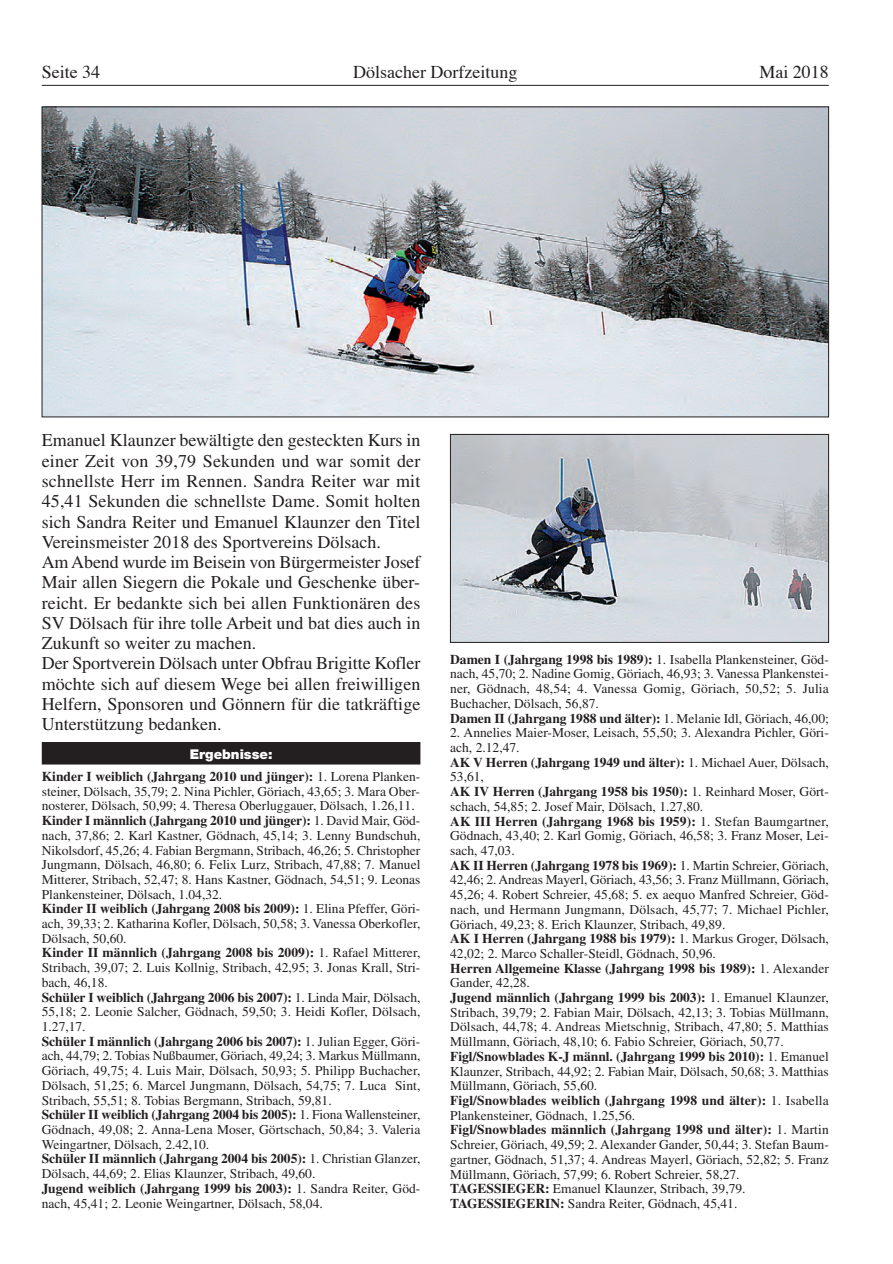
<style>
.page{position:relative;width:893px;height:1264px;background:#fff}
.page>*{position:absolute;margin:0;border:0;box-sizing:border-box;transform-origin:0 0}
.t1{font:18px/20.2px "Times LT Std";color:#231f20}
.t2{font:18px "Times";color:#231f20}
.t3{font:13.5px/14.7px "Times LT Std";color:#231f20}
.t4{font:900 13.5px "Helvetica Neue LT Std";color:#fff}
.s1{font-weight:700}
</style>
<div class="page">
<hr style="left:42px;top:85px;width:786px;height:1px;background:#231f20">
<div style="left:42px;top:742px;width:378px;height:22px;background:#231f20"></div>
<img style="left:452px;top:436px;width:374px;height:204px">
<div style="left:450px;top:434px;width:378px;height:208px;border:1px solid #231f20"></div>
<img style="left:44px;top:109px;width:782px;height:306px">
<h1 class="t2" style="left:42px;top:64px;width:60px">Seite 34</h1>
<h1 class="t2" style="left:353px;top:64px;width:166px">Dölsacher Dorfzeitung</h1>
<h1 class="t2" style="left:759px;top:64px;width:71px">Mai 2018</h1>
<p class="t1" style="left:42px;top:432px;width:380px">Emanuel Klaunzer bewältigte den gesteckten Kurs in einer Zeit von 39,79 Sekunden und war somit der schnellste Herr im Rennen. Sandra Reiter war mit 45,41 Sekunden die schnellste Dame. Somit holten sich Sandra Reiter und Emanuel Klaunzer den Titel Vereinsmeister 2018 des Sportvereins Dölsach.<br>Am Abend wurde im Beisein von Bürgermeister Josef Mair allen Siegern die Pokale und Geschenke über&shy;reicht. Er bedankte sich bei allen Funktionären des SV Dölsach für ihre tolle Arbeit und bat dies auch in Zukunft so weiter zu machen.<br>Der Sportverein Dölsach unter Obfrau Brigitte Kofler möchte sich auf diesem Wege bei allen freiwilligen Helfern, Sponsoren und Gönnern für die tatkräftige Unterstützung bedanken.</p>
<p class="t4" style="left:190px;top:749px;width:84px">Ergebnisse:</p>
<p class="t3" style="left:42px;top:770px;width:380px"><span class="s1">Kinder I weiblich (Jahrgang 2010 und jünger):</span> 1. Lorena Planken&shy;steiner, Dölsach, 35,79; 2. Nina Pichler, Göriach, 43,65; 3. Mara Ober&shy;nosterer, Dölsach, 50,99; 4. Theresa Oberluggauer, Dölsach, 1.26,11.<br><span class="s1">Kinder I männlich (Jahrgang 2010 und jünger):</span> 1. David Mair, Göd&shy;nach, 37,86; 2. Karl Kastner, Gödnach, 45,14; 3. Lenny Bundschuh, Nikolsdorf, 45,26; 4. Fabian Bergmann, Stribach, 46,26; 5. Christopher Jungmann, Dölsach, 46,80; 6. Felix Lurz, Stribach, 47,88; 7. Manuel Mitterer, Stribach, 52,47; 8. Hans Kastner, Gödnach, 54,51; 9. Leonas Plankensteiner, Dölsach, 1.04,32.<br><span class="s1">Kinder II weiblich (Jahrgang 2008 bis 2009):</span> 1. Elina Pfeffer, Göri&shy;ach, 39,33; 2. Katharina Kofler, Dölsach, 50,58; 3. Vanessa Oberkofler, Dölsach, 50,60.<br><span class="s1">Kinder II männlich (Jahrgang 2008 bis 2009):</span> 1. Rafael Mitterer, Stribach, 39,07; 2. Luis Kollnig, Stribach, 42,95; 3. Jonas Krall, Stri&shy;bach, 46,18.<br><span class="s1">Schüler I weiblich (Jahrgang 2006 bis 2007):</span> 1. Linda Mair, Dölsach, 55,18; 2. Leonie Salcher, Gödnach, 59,50; 3. Heidi Kofler, Dölsach, 1.27,17.<br><span class="s1">Schüler I männlich (Jahrgang 2006 bis 2007):</span> 1. Julian Egger, Göri&shy;ach, 44,79; 2. Tobias Nußbaumer, Göriach, 49,24; 3. Markus Müllmann, Göriach, 49,75; 4. Luis Mair, Dölsach, 50,93; 5. Philipp Buchacher, Dölsach, 51,25; 6. Marcel Jungmann, Dölsach, 54,75; 7. Luca Sint, Stribach, 55,51; 8. Tobias Bergmann, Stribach, 59,81.<br><span class="s1">Schüler II weiblich (Jahrgang 2004 bis 2005):</span> 1. Fiona Wallensteiner, Gödnach, 49,08; 2. Anna-Lena Moser, Görtschach, 50,84; 3. Valeria Weingartner, Dölsach, 2.42,10.<br><span class="s1">Schüler II männlich (Jahrgang 2004 bis 2005):</span> 1. Christian Glanzer, Dölsach, 44,69; 2. Elias Klaunzer, Stribach, 49,60.<br><span class="s1">Jugend weiblich (Jahrgang 1999 bis 2003):</span> 1. Sandra Reiter, Göd&shy;nach, 45,41; 2. Leonie Weingartner, Dölsach, 58,04.</p>
<p class="t3" style="left:450px;top:653px;width:380px"><span class="s1">Damen I (Jahrgang 1998 bis 1989):</span> 1. Isabella Plankensteiner, Göd&shy;nach, 45,70; 2. Nadine Gomig, Göriach, 46,93; 3. Vanessa Plankenstei&shy;ner, Gödnach, 48,54; 4. Vanessa Gomig, Göriach, 50,52; 5. Julia Buchacher, Dölsach, 56,87.<br><span class="s1">Damen II (Jahrgang 1988 und älter):</span> 1. Melanie Idl, Göriach, 46,00;</p>
<p class="t3" style="left:450px;top:726px;width:380px">2. Annelies Maier-Moser, Leisach, 55,50; 3. Alexandra Pichler, Göri&shy;ach, 2.12,47.<br><span class="s1">AK V Herren (Jahrgang 1949 und älter):</span> 1. Michael Auer, Dölsach, 53,61,<br><span class="s1">AK IV Herren (Jahrgang 1958 bis 1950):</span> 1. Reinhard Moser, Gört&shy;schach, 54,85; 2. Josef Mair, Dölsach, 1.27,80.<br><span class="s1">AK III Herren (Jahrgang 1968 bis 1959):</span> 1. Stefan Baumgartner, Gödnach, 43,40; 2. Karl Gomig, Göriach, 46,58; 3. Franz Moser, Lei&shy;sach, 47,03.<br><span class="s1">AK II Herren (Jahrgang 1978 bis 1969):</span> 1. Martin Schreier, Göriach, 42,46; 2. Andreas Mayerl, Göriach, 43,56; 3. Franz Müllmann, Göriach, 45,26; 4. Robert Schreier, 45,68; 5. ex aequo Manfred Schreier, Göd&shy;nach, und Hermann Jungmann, Dölsach, 45,77; 7. Michael Pichler, Göriach, 49,23; 8. Erich Klaunzer, Stribach, 49,89.<br><span class="s1">AK I Herren (Jahrgang 1988 bis 1979):</span> 1. Markus Groger, Dölsach, 42,02; 2. Marco Schaller-Steidl, Gödnach, 50,96.<br><span class="s1">Herren Allgemeine Klasse (Jahrgang 1998 bis 1989):</span> 1. Alexander Gander, 42,28.<br><span class="s1">Jugend männlich (Jahrgang 1999 bis 2003):</span> 1. Emanuel Klaunzer, Stribach, 39,79; 2. Fabian Mair, Dölsach, 42,13; 3. Tobias Müllmann, Dölsach, 44,78; 4. Andreas Mietschnig, Stribach, 47,80; 5. Matthias Müllmann, Göriach, 48,10; 6. Fabio Schreier, Göriach, 50,77.<br><span class="s1">Figl/Snowblades K-J männl. (Jahrgang 1999 bis 2010):</span> 1. Emanuel Klaunzer, Stribach, 44,92; 2. Fabian Mair, Dölsach, 50,68; 3. Matthias Müllmann, Göriach, 55,60.<br><span class="s1">Figl/Snowblades weiblich (Jahrgang 1998 und älter):</span> 1. Isabella Plankensteiner, Gödnach, 1.25,56.<br><span class="s1">Figl/Snowblades männlich (Jahrgang 1998 und älter):</span> 1. Martin Schreier, Göriach, 49,59; 2. Alexander Gander, 50,44; 3. Stefan Baum&shy;gartner, Gödnach, 51,37; 4. Andreas Mayerl, Göriach, 52,82; 5. Franz Müllmann, Göriach, 57,99; 6. Robert Schreier, 58,27.<br><span class="s1">TAGESSIEGER:</span> Emanuel Klaunzer, Stribach, 39,79.<br><span class="s1">TAGESSIEGERIN:</span> Sandra Reiter, Gödnach, 45,41.</p>
</div>
